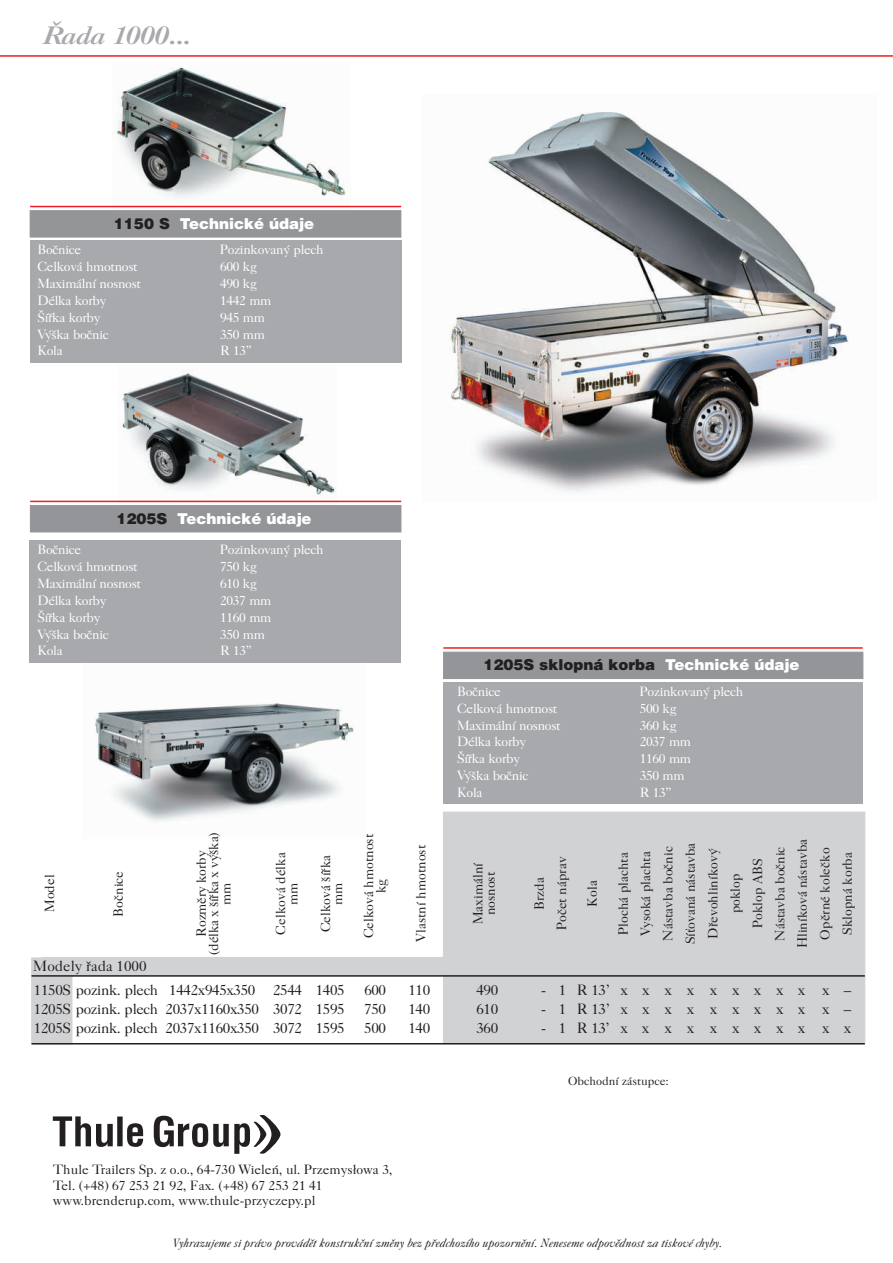
<style>
.page{position:relative;width:893px;height:1263px;background:#fff}
.page>*{position:absolute;margin:0;border:0;box-sizing:border-box;transform-origin:0 0}
.t1{font:italic 700 24px "Casablanca";color:#a8a9ad;scale:1.2 1}
.t2{font:15px "Casablanca";letter-spacing:-.025em;color:#231f20}
.t3{font:900 15px "Switzerland";color:#fff}
.t4{font:15px "Casablanca";letter-spacing:.96em;color:#231f20}
.t5{font:900 15px "Switzerland";color:#231f20}
.t6{font:15px "Casablanca";letter-spacing:.945em;color:#231f20}
.t7{font:15px "Casablanca";color:#231f20}
.t8{font:13.5px/22.4px "Casablanca";color:#231f20;text-align:center}
.t9{font:13.5px "Casablanca";letter-spacing:-.025em;color:#fff}
.t10{font:italic 12px "Casablanca";color:#231f20}
.t11{font:12px "Casablanca";color:#231f20}
.s1{color:#231f20}
.s2{color:#fff}
</style>
<div class="page">
<img style="left:83px;top:662px;width:283px;height:160px">
<img style="left:118px;top:371px;width:219px;height:132px">
<img style="left:113px;top:67px;width:237px;height:141px">
<div style="left:30px;top:241px;width:371px;height:122px;background:#a8a9ad"></div>
<div style="left:30px;top:210px;width:371px;height:27px;background:#939598"></div>
<hr style="left:30px;top:206px;width:371px;height:1px;background:#ee1d23">
<div style="left:443px;top:682px;width:420px;height:121px;background:#a8a9ad"></div>
<div style="left:443px;top:652px;width:420px;height:27px;background:#939598"></div>
<hr style="left:443px;top:647px;width:420px;height:2px;background:#ee1d23">
<div style="left:30px;top:540px;width:371px;height:122px;background:#a8a9ad"></div>
<div style="left:30px;top:505px;width:371px;height:27px;background:#939598"></div>
<hr style="left:30px;top:501px;width:371px;height:1px;background:#ee1d23">
<img style="left:450px;top:112px;width:399px;height:380px">
<div style="left:443px;top:812px;width:422px;height:231px;background:#d1d2d4"></div>
<svg style="left:31px;top:957px;width:832px;height:87px"></svg>
<hr style="left:32px;top:1043px;width:833px;height:1px;background:#231f20">
<hr style="left:32px;top:975px;width:833px;height:2px;background:#231f20">
<hr style="left:0;top:55px;width:893px;height:2px;background:#ee1d23">
<svg style="left:53px;top:1115px;width:227px;height:39px"></svg>
<h1 class="t1" style="left:42px;top:25px;width:125px">Řada 1000...</h1>
<p class="t3" style="left:114px;top:216px;width:202px"><span class="s1">1150 S</span> Technické údaje</p>
<p class="t9" style="left:38px;top:243px;width:45px">Bočnice</p>
<p class="t9" style="left:220px;top:243px;width:105px">Pozinkovaný plech</p>
<p class="t9" style="left:37px;top:260px;width:102px">Celková hmotnost</p>
<p class="t9" style="left:220px;top:260px;width:38px">600 kg</p>
<p class="t9" style="left:37px;top:277px;width:105px">Maximální nosnost</p>
<p class="t9" style="left:220px;top:277px;width:38px">490 kg</p>
<p class="t9" style="left:37px;top:294px;width:70px">Délka korby</p>
<p class="t9" style="left:220px;top:294px;width:53px">1442 mm</p>
<p class="t9" style="left:37px;top:311px;width:64px">Šířka korby</p>
<p class="t9" style="left:220px;top:311px;width:47px">945 mm</p>
<p class="t9" style="left:37px;top:328px;width:73px">Výška bočnic</p>
<p class="t9" style="left:220px;top:328px;width:47px">350 mm</p>
<p class="t9" style="left:37px;top:345px;width:27px">Kola</p>
<p class="t9" style="left:220px;top:345px;width:34px">R 13”</p>
<p class="t3" style="left:116px;top:511px;width:197px"><span class="s1">1205S</span> Technické údaje</p>
<p class="t9" style="left:38px;top:543px;width:45px">Bočnice</p>
<p class="t9" style="left:220px;top:543px;width:105px">Pozinkovaný plech</p>
<p class="t9" style="left:37px;top:560px;width:102px">Celková hmotnost</p>
<p class="t9" style="left:220px;top:560px;width:38px">750 kg</p>
<p class="t9" style="left:37px;top:577px;width:105px">Maximální nosnost</p>
<p class="t9" style="left:220px;top:577px;width:38px">610 kg</p>
<p class="t9" style="left:37px;top:594px;width:70px">Délka korby</p>
<p class="t9" style="left:220px;top:594px;width:53px">2037 mm</p>
<p class="t9" style="left:37px;top:611px;width:64px">Šířka korby</p>
<p class="t9" style="left:220px;top:611px;width:53px">1160 mm</p>
<p class="t9" style="left:37px;top:628px;width:73px">Výška bočnic</p>
<p class="t9" style="left:220px;top:628px;width:47px">350 mm</p>
<p class="t9" style="left:37px;top:645px;width:27px">Kola</p>
<p class="t9" style="left:220px;top:645px;width:34px">R 13”</p>
<p class="t8" style="left:39px;top:912px;width:39px;rotate:-90deg">Model</p>
<p class="t8" style="left:108px;top:916px;width:47px;rotate:-90deg">Bočnice</p>
<p class="t7" style="left:33px;top:959px;width:115px">Modely řada 1000</p>
<p class="t8" style="left:196px;top:955px;width:124px;line-height:12.3px;rotate:-90deg">Rozměry korby (délka x šířka x výška) mm</p>
<p class="t8" style="left:275px;top:935px;width:84px;line-height:12.3px;rotate:-90deg">Celková délka mm</p>
<p class="t8" style="left:320px;top:932px;width:79px;line-height:12.3px;rotate:-90deg">Celková šířka mm</p>
<p class="t8" style="left:363px;top:938px;width:106px;line-height:12.3px;rotate:-90deg">Celková hmotnost kg</p>
<p class="t8" style="left:410px;top:942px;width:99px;rotate:-90deg">Vlastní hmotnost</p>
<p class="t5" style="left:483px;top:658px;width:318px">1205S sklopná korba <span class="s2">Technické údaje</span></p>
<p class="t9" style="left:457px;top:685px;width:45px">Bočnice</p>
<p class="t9" style="left:640px;top:685px;width:105px">Pozinkovaný plech</p>
<p class="t9" style="left:457px;top:702px;width:102px">Celková hmotnost</p>
<p class="t9" style="left:640px;top:702px;width:38px">500 kg</p>
<p class="t9" style="left:457px;top:719px;width:105px">Maximální nosnost</p>
<p class="t9" style="left:640px;top:719px;width:38px">360 kg</p>
<p class="t9" style="left:457px;top:736px;width:70px">Délka korby</p>
<p class="t9" style="left:640px;top:736px;width:53px">2037 mm</p>
<p class="t9" style="left:457px;top:753px;width:64px">Šířka korby</p>
<p class="t9" style="left:640px;top:753px;width:53px">1160 mm</p>
<p class="t9" style="left:457px;top:770px;width:73px">Výška bočnic</p>
<p class="t9" style="left:640px;top:770px;width:47px">350 mm</p>
<p class="t9" style="left:457px;top:786px;width:27px">Kola</p>
<p class="t9" style="left:640px;top:786px;width:34px">R 13”</p>
<p class="t8" style="left:473px;top:924px;width:63px;line-height:12.3px;rotate:-90deg">Maximální nosnost</p>
<p class="t8" style="left:529px;top:930px;width:75px;rotate:-90deg">Brzda<br>Počet náprav</p>
<p class="t8" style="left:582px;top:907px;width:28px;rotate:-90deg">Kola</p>
<p class="t8" style="left:613px;top:948px;width:111px;rotate:-90deg">Plochá plachta<br>Vysoká plachta<br>Nástavba bočnic<br>Síťovaná nástavba<br>Dřevohliníkový poklop<br>Poklop ABS<br>Nástavba bočnic<br>Hliníková nástavba<br>Opěrné kolečko<br>Sklopná korba</p>
<p class="t2" style="left:34px;top:983px;width:312px">1150S pozink. plech 1442x945x350 2544 1405</p>
<p class="t2" style="left:364px;top:983px;width:23px">600</p>
<p class="t2" style="left:408px;top:983px;width:23px">110</p>
<p class="t2" style="left:476px;top:983px;width:23px">490</p>
<p class="t4" style="left:541px;top:983px;width:311px">-1R 13’xxxxxxxxx x–</p>
<p class="t2" style="left:34px;top:1002px;width:312px">1205S pozink. plech 2037x1160x350 3072 1595</p>
<p class="t2" style="left:364px;top:1002px;width:23px">750</p>
<p class="t2" style="left:408px;top:1002px;width:23px">140</p>
<p class="t2" style="left:476px;top:1002px;width:23px">610</p>
<p class="t4" style="left:541px;top:1002px;width:311px">-1R 13’xxxxxxxxx x–</p>
<p class="t2" style="left:34px;top:1021px;width:312px">1205S pozink. plech 2037x1160x350 3072 1595</p>
<p class="t2" style="left:364px;top:1021px;width:23px">500</p>
<p class="t2" style="left:408px;top:1021px;width:23px">140</p>
<p class="t2" style="left:476px;top:1021px;width:23px">360</p>
<p class="t6" style="left:541px;top:1021px;width:311px">-1R 13’xxxxxxxxx xx</p>
<p class="t8" style="left:53px;top:1163px;width:341px;line-height:15.3px;text-align:left">Thule Trailers Sp. z o.o., 64-730 Wieleń, ul. Przemysłowa 3,<br>Tel. (+48) 67 253 21 92, Fax. (+48) 67 253 21 41 www.brenderup.com, www.thule-przyczepy.pl</p>
<p class="t11" style="left:568px;top:1075px;width:102px">Obchodní zástupce:</p>
<p class="t10" style="left:173px;top:1237px;width:551px">Vyhrazujeme si právo provádět konstrukční změny bez předchozího upozornění. Neneseme odpovědnost za tiskové chyby.</p>
</div>
